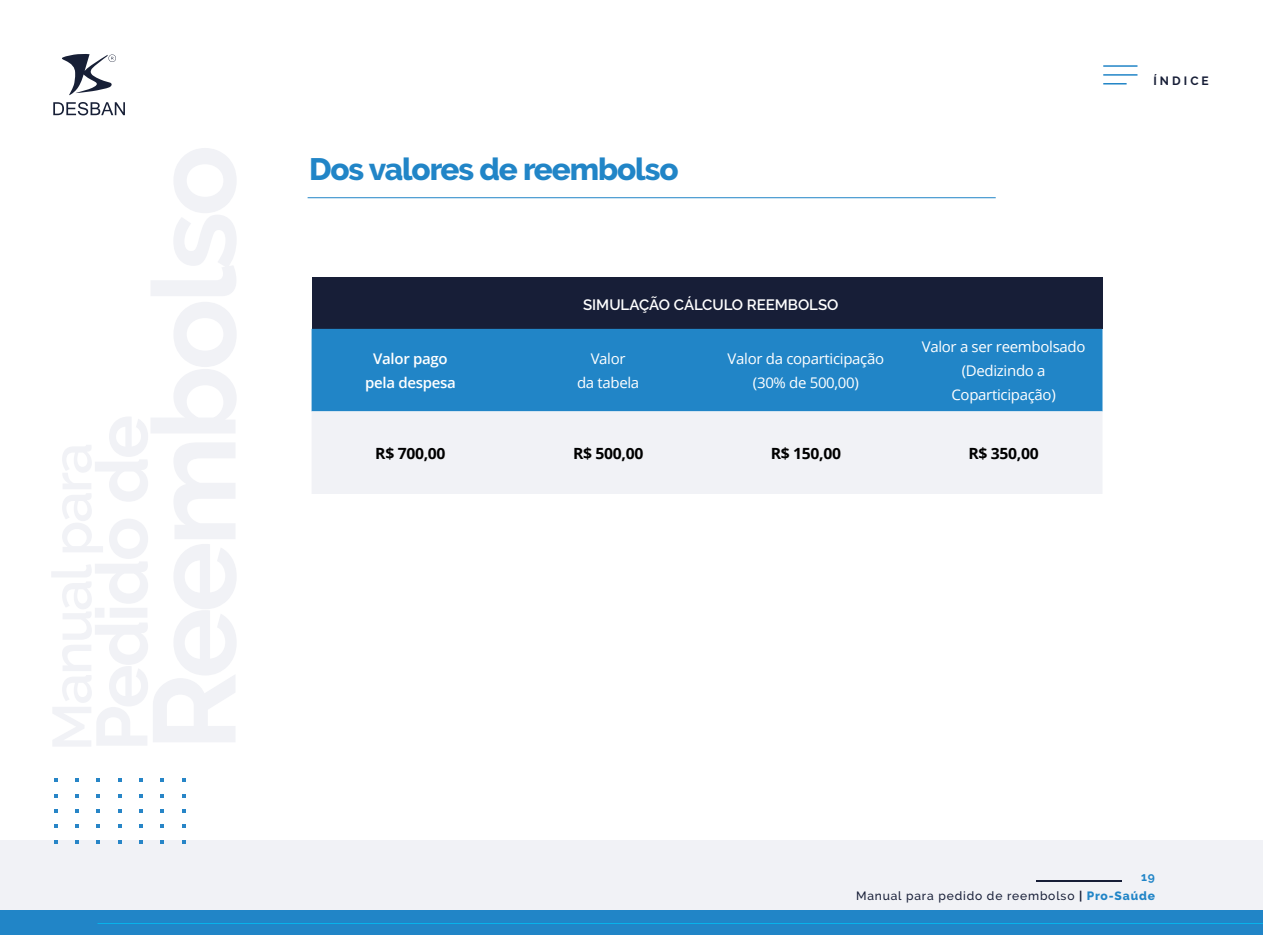
<style>
.page{position:relative;width:1263px;height:935px;background:#fff}
.page>*{position:absolute;margin:0;border:0;box-sizing:border-box;transform-origin:0 0}
.t1{font:800 30.9px "Raleway";letter-spacing:-.035em;color:#2185c7}
.t2{font:700 15.45px "Open Sans";letter-spacing:-.02em;color:#000}
.t3{font:600 15px "Raleway";color:#fff}
.t4{font:14.7px/24px "Open Sans";letter-spacing:-.02em;color:#fff;text-align:center}
.t5{font:600 14.7px/24px "Open Sans";letter-spacing:-.02em;color:#fff;text-align:center}
.t6{font:500 12px "Raleway";letter-spacing:.07em;color:#171e37}
.t7{font:700 12px "Raleway";letter-spacing:.255em;color:#171e37}
.t8{font:700 12px "Raleway";color:#2185c7}
.s1{font-weight:700}
.s2{font-weight:800;color:#2185c7}
</style>
<div class="page">
<div style="left:0;top:840px;width:1263px;height:94px;background:#f1f2f6"></div>
<div style="left:0;top:910px;width:1263px;height:24px;background:#2185c7"></div>
<hr style="left:98px;top:923px;width:1165px;height:1px;background:#08b3eb">
<hr style="left:1103px;top:65px;width:35px;height:2px;background:#2185c7">
<hr style="left:1103px;top:74px;width:35px;height:2px;background:#2185c7">
<svg style="left:1103px;top:83px;width:24px;height:1px"></svg>
<hr style="left:1036px;top:879px;width:86px;height:2px;background:#171e37">
<svg style="left:62px;top:54px;width:54px;height:41px"></svg>
<svg style="left:53px;top:102px;width:72px;height:13px"></svg>
<svg style="left:182px;top:778px;width:3px;height:4px"></svg>
<svg style="left:161px;top:778px;width:3px;height:4px"></svg>
<svg style="left:140px;top:778px;width:3px;height:4px"></svg>
<svg style="left:118px;top:778px;width:3px;height:4px"></svg>
<svg style="left:97px;top:778px;width:3px;height:4px"></svg>
<svg style="left:75px;top:778px;width:3px;height:4px"></svg>
<svg style="left:54px;top:778px;width:3px;height:4px"></svg>
<hr style="left:308px;top:197px;width:688px;height:1px;background:#2185c7">
<div style="left:312px;top:278px;width:791px;height:51px;background:#171e37"></div>
<div style="left:312px;top:329px;width:791px;height:82px;background:#2185c7"></div>
<div style="left:312px;top:411px;width:791px;height:83px;background:#f1f2f6"></div>
<h1 class="t1" style="left:309px;top:152px;width:371px">Dos valores de reembolso</h1>
<p class="t3" style="left:583px;top:296px;width:257px">SIMULAÇÃO CÁLCULO REEMBOLSO</p>
<p class="t5" style="left:365px;top:346px;width:92px">Valor pago pela despesa</p>
<p class="t4" style="left:577px;top:346px;width:64px">Valor<br>da tabela</p>
<p class="t4" style="left:728px;top:346px;width:158px">Valor da coparticipação (30% de 500,00)</p>
<p class="t4" style="left:922px;top:334px;width:165px">Valor a ser reembolsado (Dedizindo a<br>Coparticipação)</p>
<p class="t2" style="left:375px;top:442px;width:72px">R$ 700,00</p>
<p class="t2" style="left:573px;top:442px;width:72px">R$ 500,00</p>
<p class="t2" style="left:771px;top:442px;width:72px">R$ 150,00</p>
<p class="t2" style="left:968px;top:442px;width:72px">R$ 350,00</p>
<p class="t7" style="left:1154px;top:73px;width:57px">ÍNDICE</p>
<p class="t8" style="left:1141px;top:869px;width:15px">19</p>
<p class="t6" style="left:856px;top:888px;width:300px">Manual para pedido de reembolso <span class="s1">|</span> <span class="s2">Pro-Saúde</span></p>
</div>
